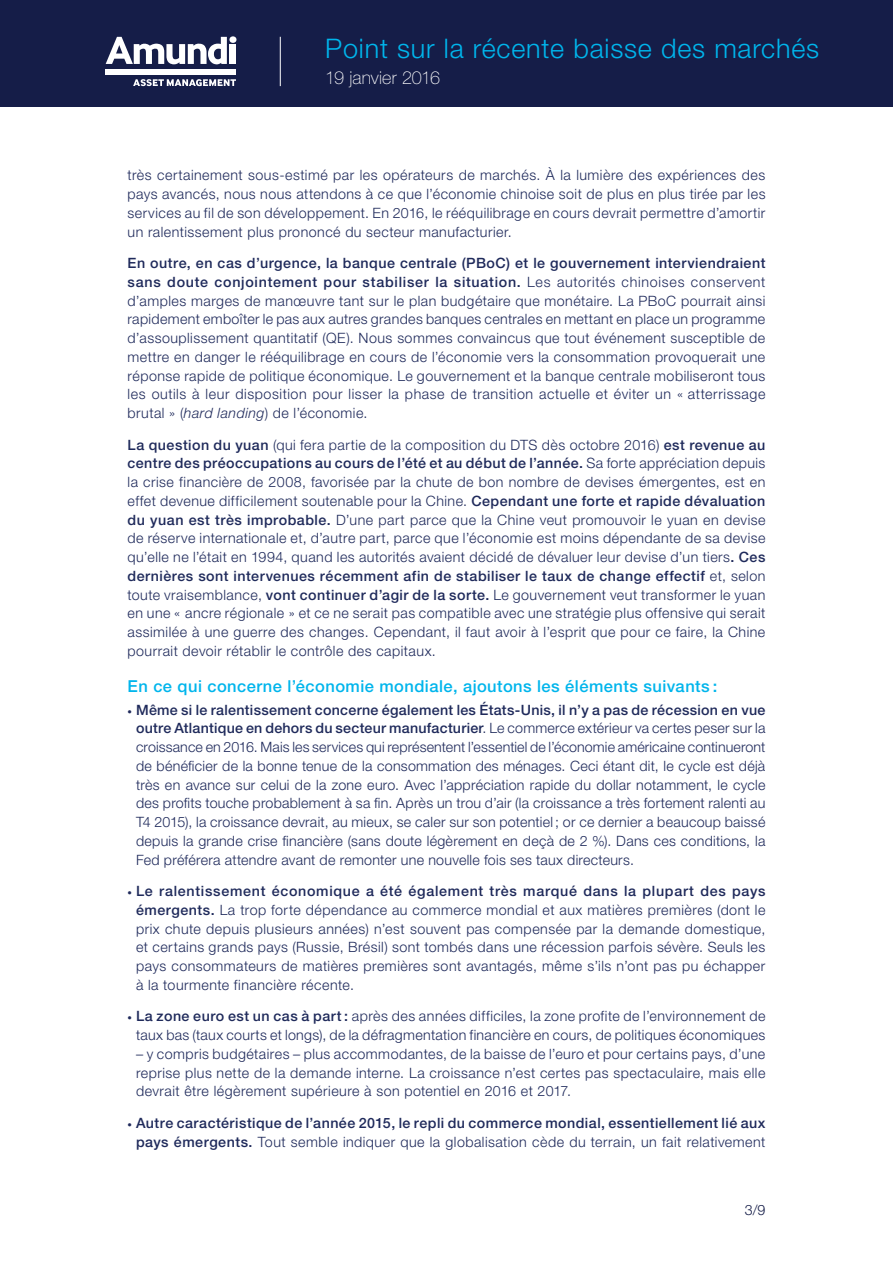
<style>
.page{position:relative;width:893px;height:1263px;background:#fff}
.page>*{position:absolute;margin:0;border:0;box-sizing:border-box;transform-origin:0 0}
.t1{font:300 27px "Helvetica Neue LT Std";letter-spacing:.03em;color:#00b5ec}
.t2{font:100 18px "Helvetica Neue LT Std";color:#fff}
.t3{font:500 16.5px "Helvetica Neue LT Std";letter-spacing:.03em;color:#00b5ec}
.t4{font:300 14.25px/18.8px "Helvetica Neue LT Std";letter-spacing:.03em;color:#1f2a5b;text-align:justify}
.t5{font:500 14.25px/18.8px "Helvetica Neue LT Std";letter-spacing:.035em;color:#1f2a5b;text-align:center}
.t6{font:300 14.25px "Helvetica Neue LT Std";color:#151d48}
.s1{font-weight:500}
.s2{font-style:italic}
.s3{font-weight:400;font-size:9px}
.s4{font-weight:300}
</style>
<div class="page">
<div style="left:0;top:0;width:893px;height:106px;background:#151d48"></div>
<svg style="left:106px;top:37px;width:121px;height:27px"></svg>
<div style="left:229px;top:36px;width:7px;height:7px;background:#fff;border-radius:50%"></div>
<div style="left:230px;top:44px;width:6px;height:20px;background:#fff"></div>
<div style="left:106px;top:69px;width:130px;height:5px;background:#fff"></div>
<svg style="left:133px;top:79px;width:103px;height:8px"></svg>
<hr style="left:280px;top:37px;width:1px;height:49px;background:#fff">
<h1 class="t1" style="left:325px;top:32px;width:495px">Point sur la récente baisse des marchés</h1>
<p class="t2" style="left:325px;top:67px;width:116px">19 janvier 2016</p>
<p class="t4" style="left:128px;top:166px;width:639px">très certainement sous-estimé par les opérateurs de marchés. À la lumière des expériences des pays avancés, nous nous attendons à ce que l’économie chinoise soit de plus en plus tirée par les services au fil de son développement. En 2016, le rééquilibrage en cours devrait permettre d’amortir un ralentissement plus prononcé du secteur manufacturier.</p>
<p class="t4" style="left:128px;top:253px;width:639px"><span class="s1">En outre, en cas d’urgence, la banque centrale (PBoC) et le gouvernement interviendraient sans doute conjointement pour stabiliser la situation.</span> Les autorités chinoises conservent d’amples marges de manœuvre tant sur le plan budgétaire que monétaire. La PBoC pourrait ainsi rapidement emboîter le pas aux autres grandes banques centrales en mettant en place un programme d’assouplissement quantitatif (QE). Nous sommes convaincus que tout événement susceptible de mettre en danger le rééquilibrage en cours de l’économie vers la consommation provoquerait une réponse rapide de politique économique. Le gouvernement et la banque centrale mobiliseront tous les outils à leur disposition pour lisser la phase de transition actuelle et éviter un « atterrissage brutal » (<span class="s2">hard landing</span>) de l’économie.</p>
<p class="t4" style="left:128px;top:435px;width:639px"><span class="s1">La question du yuan</span> (qui fera partie de la composition du DTS dès octobre 2016) <span class="s1">est revenue au centre des préoccupations au cours de l’été et au début de l’année.</span> Sa forte appréciation depuis la crise financière de 2008, favorisée par la chute de bon nombre de devises émergentes, est en effet devenue difficilement soutenable pour la Chine. <span class="s1">Cependant une forte et rapide dévaluation du yuan est très improbable.</span> D’une part parce que la Chine veut promouvoir le yuan en devise de réserve internationale et, d’autre part, parce que l’économie est moins dépendante de sa devise qu’elle ne l’était en 1994, quand les autorités avaient décidé de dévaluer leur devise d’un tiers<span class="s1">. Ces dernières sont intervenues récemment afin de stabiliser le taux de change effectif</span> et, selon toute vraisemblance, <span class="s1">vont continuer d’agir de la sorte.</span> Le gouvernement veut transformer le yuan en une « ancre régionale » et ce ne serait pas compatible avec une stratégie plus offensive qui serait assimilée à une guerre des changes. Cependant, il faut avoir à l’esprit que pour ce faire, la Chine pourrait devoir rétablir le contrôle des capitaux.</p>
<p class="t3" style="left:128px;top:676px;width:591px">En ce qui concerne l’économie mondiale, ajoutons les éléments suivants :</p>
<p class="t4" style="left:136px;top:700px;width:631px;text-indent:-9px"><span class="s3">•</span> <span class="s1">Même si le ralentissement concerne également les États-Unis, il n’y a pas de récession en vue outre Atlantique en dehors du secteur manufacturier</span>. Le commerce extérieur va certes peser sur la croissance en 2016. Mais les services qui représentent l’essentiel de l’économie américaine continueront de bénéficier de la bonne tenue de la consommation des ménages. Ceci étant dit, le cycle est déjà très en avance sur celui de la zone euro. Avec l’appréciation rapide du dollar notamment, le cycle des profits touche probablement à sa fin. Après un trou d’air (la croissance a très fortement ralenti au T4 2015), la croissance devrait, au mieux, se caler sur son potentiel ; or ce dernier a beaucoup baissé depuis la grande crise financière (sans doute légèrement en deçà de 2 %). Dans ces conditions, la Fed préférera attendre avant de remonter une nouvelle fois ses taux directeurs.</p>
<p class="t4" style="left:136px;top:881px;width:631px;text-indent:-9px"><span class="s3">•</span> <span class="s1">Le ralentissement économique a été également très marqué dans la plupart des pays émergents.</span> La trop forte dépendance au commerce mondial et aux matières premières (dont le prix chute depuis plusieurs années) n’est souvent pas compensée par la demande domestique, et certains grands pays (Russie, Brésil) sont tombés dans une récession parfois sévère. Seuls les pays consommateurs de matières premières sont avantagés, même s’ils n’ont pas pu échapper à la tourmente financière récente.</p>
<p class="t4" style="left:128px;top:1007px;width:639px;text-align:center"><span class="s3">•</span> <span class="s1">La zone euro est un cas à part :</span> après des années difficiles, la zone profite de l’environnement de taux bas (taux courts et longs), de la défragmentation financière en cours, de politiques économiques</p>
<p class="t4" style="left:136px;top:1044px;width:631px">– y compris budgétaires – plus accommodantes, de la baisse de l’euro et pour certains pays, d’une reprise plus nette de la demande interne. La croissance n’est certes pas spectaculaire, mais elle devrait être légèrement supérieure à son potentiel en 2016 et 2017.</p>
<p class="t5" style="left:128px;top:1113px;width:639px"><span class="s3">•</span> Autre caractéristique de l’année 2015, le repli du commerce mondial, essentiellement lié aux pays émergents. <span class="s4">Tout semble indiquer que la globalisation cède du terrain, un fait relativement</span></p>
<p class="t6" style="left:745px;top:1201px;width:22px">3/9</p>
</div>
